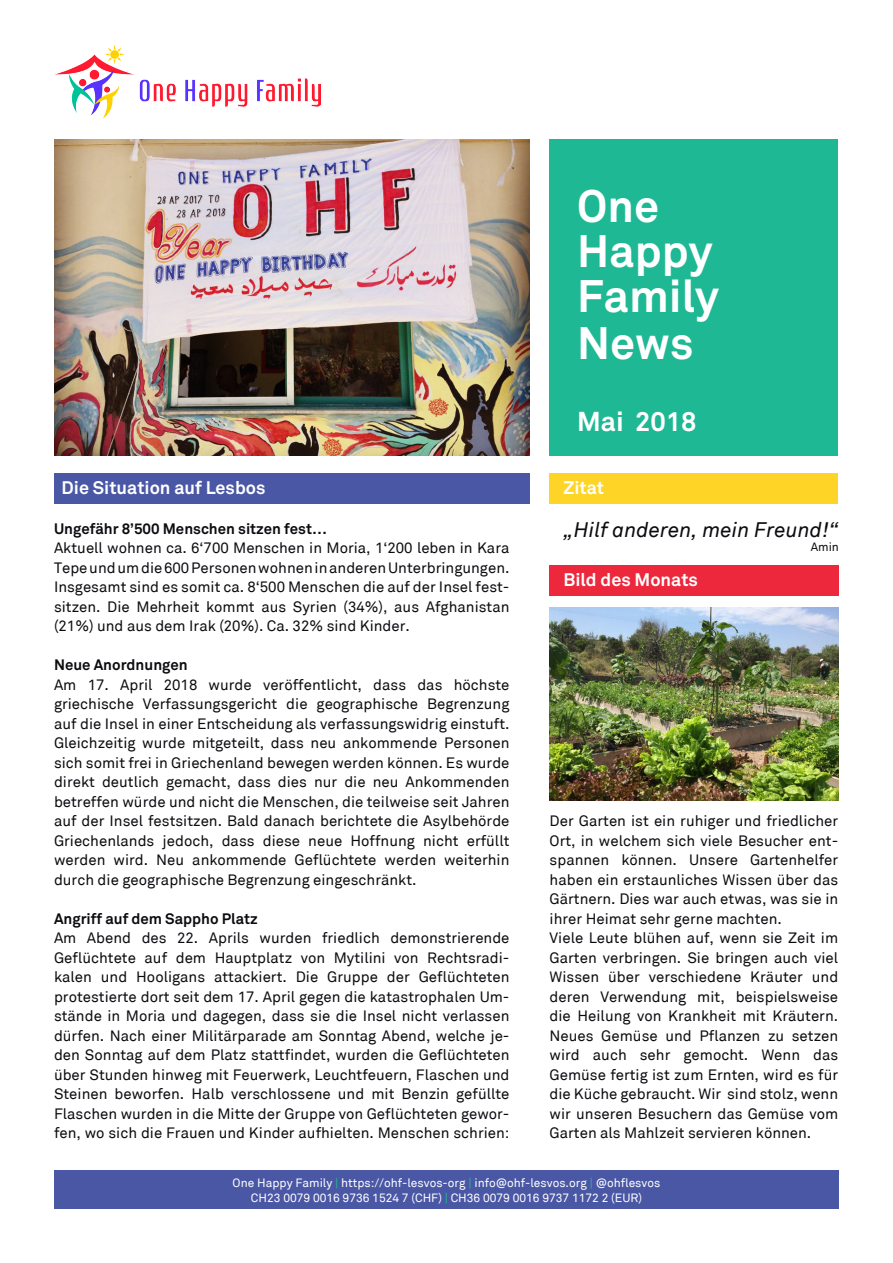
<style>
.page{position:relative;width:893px;height:1263px;background:#fff}
.page>*{position:absolute;margin:0;border:0;box-sizing:border-box;transform-origin:0 0}
.t1{font:700 45px/45.6px "Akkurat";color:#fff}
.t2{font:700 27px "Akkurat";color:#fff}
.t3{font:italic 21px "Akkurat";color:#0e0b10}
.t4{font:700 18px "Akkurat";color:#fff}
.t5{font:15px/19.5px "Akkurat";color:#0e0b10;text-align:justify}
.t6{font:700 15px "Akkurat";color:#0e0b10}
.t7{font:12px "Akkurat";color:#fff}
.t8{font:12px "Akkurat";color:#0e0b10}
.s1{color:#1eb994}
</style>
<div class="page">
<div style="left:54px;top:1170px;width:784px;height:39px;background:#4a57a5"></div>
<img style="left:54px;top:44px;width:266px;height:74px">
<div style="left:550px;top:139px;width:288px;height:317px;background:#1eb994"></div>
<img style="left:54px;top:139px;width:475px;height:317px">
<div style="left:54px;top:473px;width:475px;height:31px;background:#4a57a5"></div>
<div style="left:550px;top:473px;width:288px;height:31px;background:#fed426"></div>
<div style="left:550px;top:565px;width:289px;height:31px;background:#ed283c"></div>
<img style="left:550px;top:607px;width:289px;height:193px">
<p class="t1" style="left:577px;top:184px;width:143px">One<br>Happy<br>Family<br>News</p>
<p class="t2" style="left:577px;top:404px;width:121px">Mai 2018</p>
<p class="t4" style="left:62px;top:477px;width:205px">Die Situation auf Lesbos</p>
<p class="t4" style="left:563px;top:477px;width:42px">Zitat</p>
<p class="t3" style="left:563px;top:517px;width:277px">„Hilf anderen, mein Freund!“</p>
<p class="t8" style="left:811px;top:540px;width:30px">Amin</p>
<p class="t6" style="left:54px;top:519px;width:275px">Ungefähr 8’500 Menschen sitzen fest…</p>
<p class="t5" style="left:54px;top:538px;width:457px">Aktuell wohnen ca. 6‘700 Menschen in Moria, 1‘200 leben in Kara Tepe und um die 600 Personen wohnen in anderen Unterbringungen.<br>Insgesamt sind es somit ca. 8‘500 Menschen die auf der Insel fest&shy;sitzen. Die Mehrheit kommt aus Syrien (34%), aus Afghanistan (21%) und aus dem Irak (20%). Ca. 32% sind Kinder.</p>
<p class="t6" style="left:54px;top:655px;width:135px">Neue Anordnungen</p>
<p class="t5" style="left:54px;top:675px;width:457px">Am 17. April 2018 wurde veröffentlicht, dass das höchste griechische Verfassungsgericht die geographische Begrenzung auf die Insel in einer Entscheidung als verfassungswidrig einstuft.<br>Gleichzeitig wurde mitgeteilt, dass neu ankommende Personen sich somit frei in Griechenland bewegen werden können. Es wurde direkt deutlich gemacht, dass dies nur die neu Ankommenden betreffen würde und nicht die Menschen, die teilweise seit Jahren auf der Insel festsitzen. Bald danach berichtete die Asylbehörde Griechenlands jedoch, dass diese neue Hoffnung nicht erfüllt werden wird. Neu ankommende Geflüchtete werden weiterhin durch die geographische Begrenzung eingeschränkt.</p>
<p class="t6" style="left:54px;top:909px;width:205px">Angriff auf dem Sappho Platz</p>
<p class="t5" style="left:54px;top:928px;width:457px">Am Abend des 22. Aprils wurden friedlich demonstrierende Geflüchtete auf dem Hauptplatz von Mytilini von Rechtsradi&shy;kalen und Hooligans attackiert. Die Gruppe der Geflüchteten protestierte dort seit dem 17. April gegen die katastrophalen Um&shy;stände in Moria und dagegen, dass sie die Insel nicht verlassen dürfen. Nach einer Militärparade am Sonntag Abend, welche je&shy;den Sonntag auf dem Platz stattfindet, wurden die Geflüchteten über Stunden hinweg mit Feuerwerk, Leuchtfeuern, Flaschen und Steinen beworfen. Halb verschlossene und mit Benzin gefüllte Flaschen wurden in die Mitte der Gruppe von Geflüchteten gewor&shy;fen, wo sich die Frauen und Kinder aufhielten. Menschen schrien:</p>
<p class="t7" style="left:233px;top:1176px;width:429px">One Happy Family <span class="s1">|</span> https://ohf-lesvos-org <span class="s1">|</span> info@ohf-lesvos.org <span class="s1">|</span> @ohflesvos</p>
<p class="t7" style="left:251px;top:1190px;width:393px">CH23 0079 0016 9736 1524 7 (CHF) <span class="s1">|</span> CH36 0079 0016 9737 1172 2 (EUR)</p>
<p class="t4" style="left:563px;top:568px;width:136px">Bild des Monats</p>
<p class="t5" style="left:550px;top:812px;width:290px">Der Garten ist ein ruhiger und friedlicher Ort, in welchem sich viele Besucher ent&shy;spannen können. Unsere Gartenhelfer haben ein erstaunliches Wissen über das Gärtnern. Dies war auch etwas, was sie in ihrer Heimat sehr gerne machten.</p>
<p class="t5" style="left:550px;top:929px;width:290px">Viele Leute blühen auf, wenn sie Zeit im Garten verbringen. Sie bringen auch viel Wissen über verschiedene Kräuter und deren Verwendung mit, beispielsweise die Heilung von Krankheit mit Kräutern.<br>Neues Gemüse und Pflanzen zu setzen wird auch sehr gemocht. Wenn das Gemüse fertig ist zum Ernten, wird es für die Küche gebraucht. Wir sind stolz, wenn wir unseren Besuchern das Gemüse vom Garten als Mahlzeit servieren können.</p>
</div>
